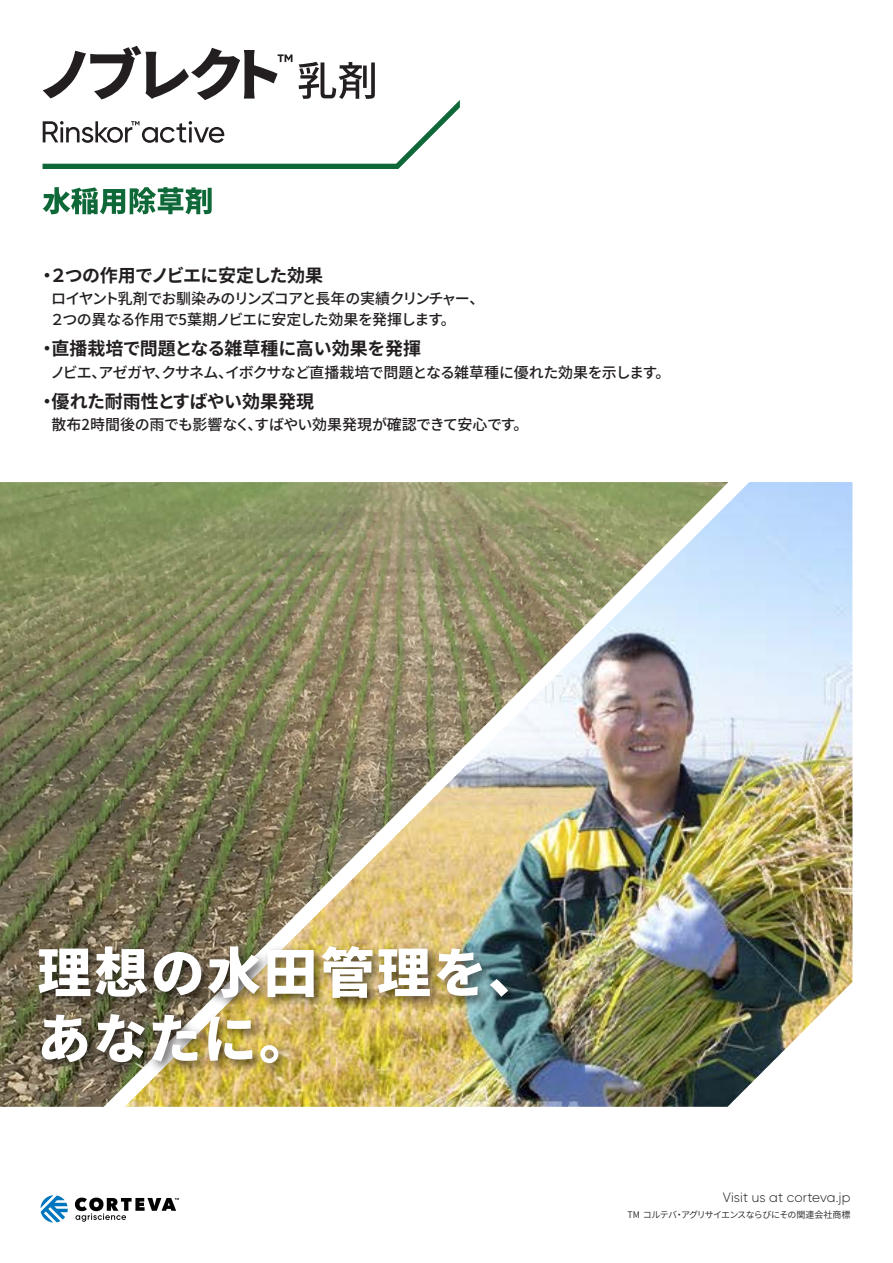
<style>
.page{position:relative;width:893px;height:1263px;background:#fff}
.page>*{position:absolute;margin:0;border:0;box-sizing:border-box;transform-origin:0 0}
.t1{font:900 54px/66px "Noto Sans CJ Kjp";letter-spacing:.045em;color:#fff}
.t2{font:700 18px "Noto Sans CJ Kjp";letter-spacing:-.02em;color:#231f20}
.t3{font:700 18px "Noto Sans CJ Kjp";letter-spacing:-.04em;color:#231f20}
.t4{font:500 15px/21px "Noto Sans CJ Kjp";letter-spacing:-.035em;color:#231f20}
.t5{font:500 15px "Noto Sans CJ Kjp";letter-spacing:-.015em;color:#231f20}
.t6{font:300 13.5px "Gilroy";letter-spacing:.005em;color:#231f20}
.t7{font:600 9px "Noto Sans CJ Kjp";letter-spacing:-.06em;color:#231f20}
</style>
<div class="page">
<img style="left:728px;top:482px;width:124px;height:625px">
<img style="left:0;top:482px;width:728px;height:625px">
<img style="left:29px;top:936px;width:506px;height:171px">
<svg style="left:40px;top:1195px;width:28px;height:27px"></svg>
<svg style="left:75px;top:1197px;width:104px;height:25px"></svg>
<svg style="left:43px;top:187px;width:169px;height:27px"></svg>
<svg style="left:43px;top:46px;width:417px;height:123px"></svg>
<p class="t3" style="left:38px;top:265px;width:287px">・２つの作用でノビエに安定した効果</p>
<p class="t4" style="left:50px;top:288px;width:436px">ロイヤント乳剤でお馴染みのリンズコアと長年の実績クリンチャー、<br>２つの異なる作用で5葉期ノビエに安定した効果を発揮します。</p>
<p class="t2" style="left:38px;top:338px;width:384px">・直播栽培で問題となる雑草種に高い効果を発揮</p>
<p class="t4" style="left:50px;top:362px;width:622px">ノビエ、アゼガヤ、クサネム、イボクサなど直播栽培で問題となる雑草種に優れた効果を示します。</p>
<p class="t2" style="left:38px;top:391px;width:277px">・優れた耐雨性とすばやい効果発現</p>
<p class="t5" style="left:52px;top:416px;width:478px">散布2時間後の雨でも影響なく、すばやい効果発現が確認できて安心です。</p>
<h1 class="t1" style="left:37px;top:941px;width:506px">理想の水田管理を、あなたに。</h1>
<p class="t6" style="left:723px;top:1189px;width:129px">Visit us at corteva.jp</p>
<p class="t7" style="left:627px;top:1210px;width:225px">TM コルテバ・アグリサイエンスならびにその関連会社商標</p>
</div>
